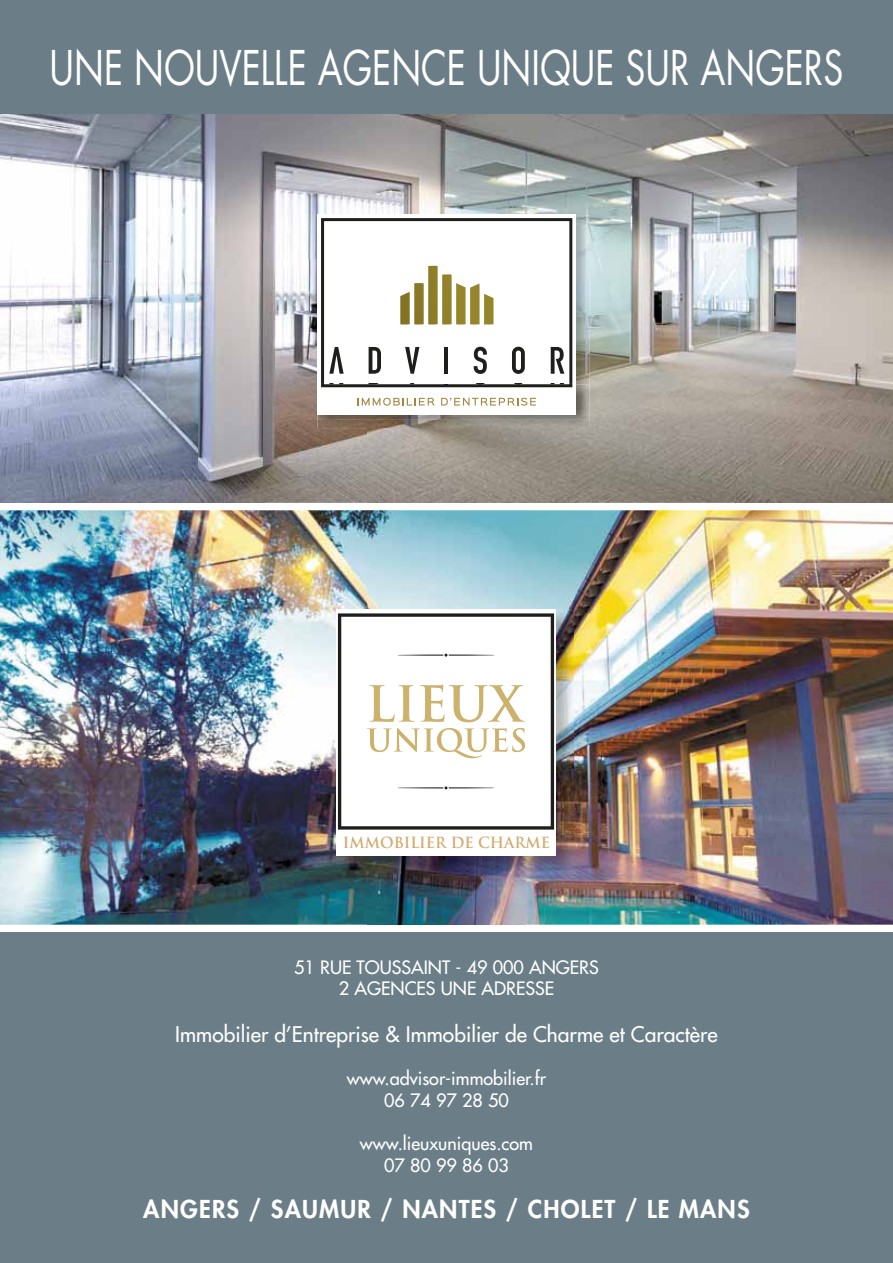
<style>
.page{position:relative;width:893px;height:1263px;background:#fff}
.page>*{position:absolute;margin:0;border:0;box-sizing:border-box;transform-origin:0 0}
.t1{font:46.5px "Futura";color:#fff;scale:.77 1}
.t2{font:800 24px "Futura";letter-spacing:.05em;color:#fff}
.t3{font:21px "Futura";color:#fff}
.t4{font:18px/21.6px "Futura";color:#fff;text-align:center}
.t5{font:700 15px "Trajan Pro";color:#d3aa70}
</style>
<div class="page">
<img style="left:0;top:510px;width:367px;height:415px">
<img style="left:367px;top:510px;width:526px;height:103px">
<img style="left:526px;top:613px;width:367px;height:312px">
<img style="left:367px;top:874px;width:159px;height:51px">
<img style="left:0;top:114px;width:262px;height:389px">
<img style="left:262px;top:114px;width:473px;height:145px">
<img style="left:735px;top:114px;width:158px;height:389px">
<img style="left:262px;top:259px;width:105px;height:244px">
<img style="left:578px;top:259px;width:158px;height:244px">
<img style="left:367px;top:428px;width:211px;height:75px">
<img style="left:337px;top:610px;width:237px;height:264px">
<div style="left:336px;top:609px;width:220px;height:247px;background:#fff"></div>
<svg style="left:338px;top:613px;width:216px;height:216px"></svg>
<svg style="left:397px;top:654px;width:98px;height:3px"></svg>
<svg style="left:397px;top:786px;width:98px;height:3px"></svg>
<div style="left:0;top:0;width:893px;height:114px;background:#6b7e87"></div>
<div style="left:0;top:932px;width:893px;height:331px;background:#6b7e87"></div>
<img style="left:576px;top:215px;width:13px;height:169px">
<div style="left:317px;top:215px;width:259px;height:191px;background:#fff"></div>
<img style="left:317px;top:415px;width:272px;height:13px">
<img style="left:318px;top:384px;width:271px;height:36px">
<div style="left:317px;top:384px;width:259px;height:31px;background:#fff"></div>
<svg style="left:321px;top:218px;width:256px;height:188px"></svg>
<h1 class="t1" style="left:50px;top:48px;width:1032px">UNE NOUVELLE AGENCE UNIQUE SUR ANGERS</h1>
<p class="t5" style="left:343px;top:834px;width:209px">IMMOBILIER DE CHARME</p>
<p class="t4" style="left:294px;top:957px;width:306px">51 RUE TOUSSAINT - 49 000 ANGERS<br>2 AGENCES UNE ADRESSE</p>
<p class="t3" style="left:175px;top:1023px;width:544px">Immobilier d’Entreprise &amp; Immobilier de Charme et Caractère</p>
<p class="t4" style="left:347px;top:1068px;width:201px">www.advisor-immobilier.fr<br>06 74 97 28 50</p>
<p class="t4" style="left:360px;top:1133px;width:175px">www.lieuxuniques.com<br>07 80 99 86 03</p>
<h2 class="t2" style="left:143px;top:1199px;width:608px">ANGERS / SAUMUR / NANTES / CHOLET / LE MANS</h2>
</div>
